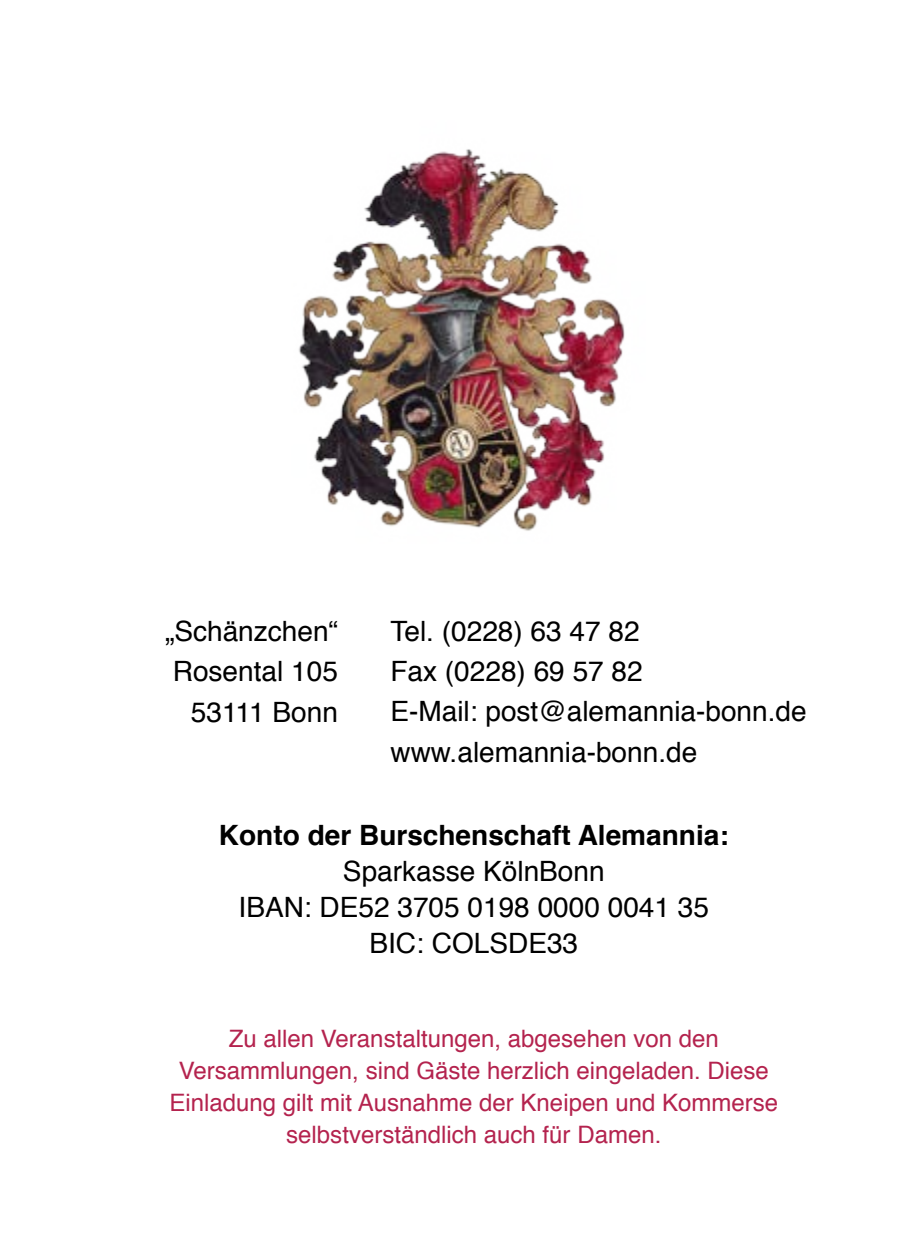
<style>
.page{position:relative;width:908px;height:1259px;background:#fff}
.page>*{position:absolute;margin:0;border:0;box-sizing:border-box;transform-origin:0 0}
.t1{font:28px/40px "Helvetica";color:#000}
.t2{font:700 28px "Helvetica";color:#000}
.t3{font:24px/32px "Helvetica";color:#b4234e;text-align:center}
</style>
<div class="page">
<img style="left:299px;top:149px;width:326px;height:382px">
<p class="t1" style="left:165px;top:612px;width:174px;text-align:right">„Schänzchen“<br>Rosental 105<br>53111 Bonn</p>
<p class="t1" style="left:390px;top:612px;width:417px">Tel. (0228) 63 47 82<br>Fax (0228) 69 57 82<br>E-Mail: post@alemannia-bonn.de www.alemannia-bonn.de</p>
<p class="t2" style="left:219px;top:812px;width:511px">Konto der Burschenschaft Alemannia:</p>
<p class="t1" style="left:238px;top:853px;width:472px;line-height:36px;text-align:center">Sparkasse KölnBonn<br>IBAN: DE52 3705 0198 0000 0041 35<br>BIC: COLSDE33</p>
<p class="t3" style="left:169px;top:1023px;width:610px">Zu allen Veranstaltungen, abgesehen von den Versammlungen, sind Gäste herzlich eingeladen. Diese Einladung gilt mit Ausnahme der Kneipen und Kommerse selbstverständlich auch für Damen.</p>
</div>
